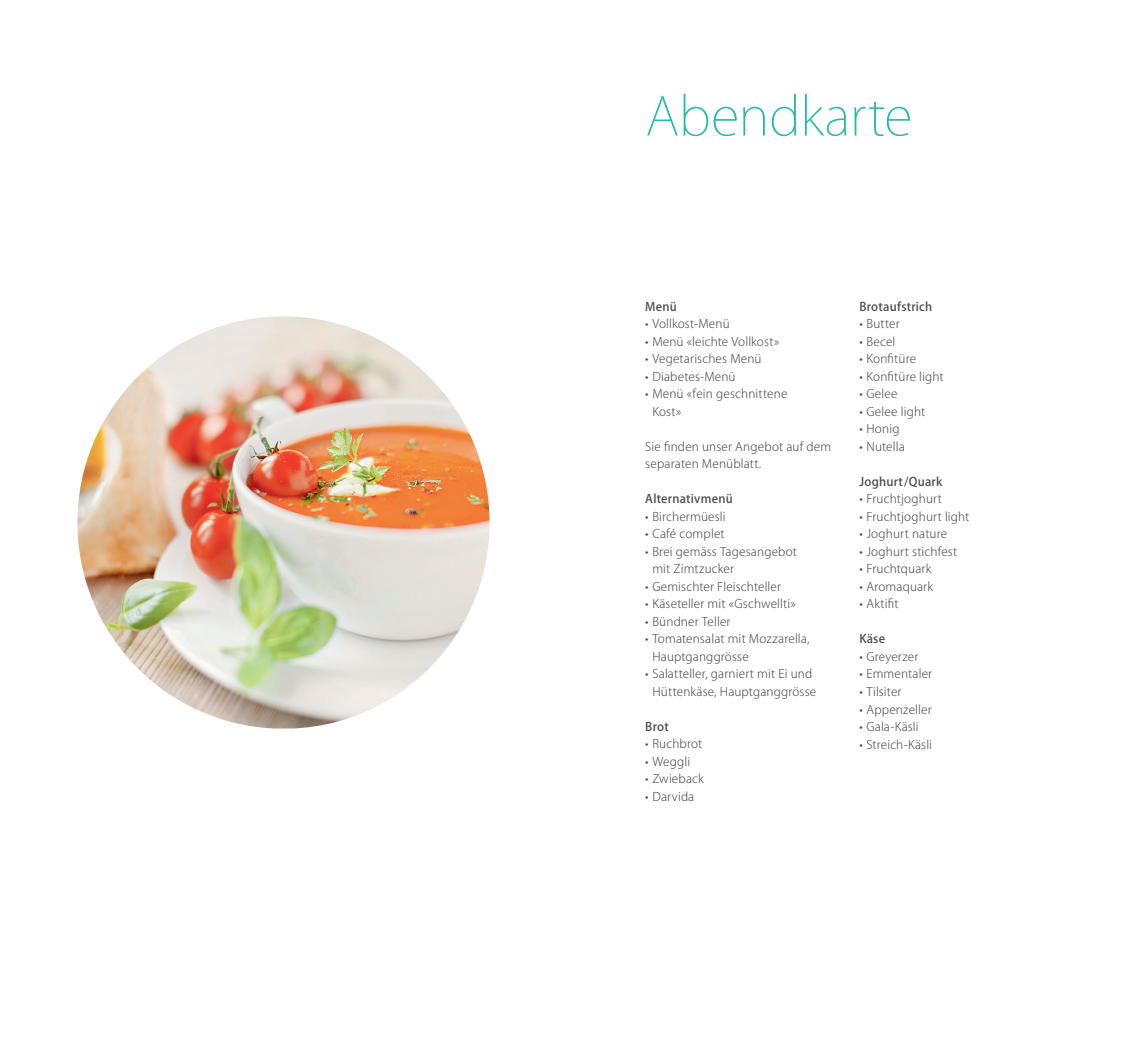
<style>
.page{position:relative;width:1134px;height:1053px;background:#fff}
.page>*{position:absolute;margin:0;border:0;box-sizing:border-box;transform-origin:0 0}
.t1{font:200 52.5px "Koz Go Pr 6 N";letter-spacing:-.01em;color:#24bca4}
.t2{font:300 11.88px/17.5px "Koz Go Pr 6 N";letter-spacing:.01em;color:#4b4c4d}
.t3{font:500 11.88px "Koz Go Pr 6 N";letter-spacing:.02em;color:#4b4c4d}
</style>
<div class="page">
<img style="left:77px;top:316px;width:413px;height:412px;border-radius:204px">
<h1 class="t1" style="left:645px;top:87px;width:269px">Abendkarte</h1>
<p class="t3" style="left:645px;top:299px;width:33px">Menü</p>
<p class="t2" style="left:645px;top:315px;width:86px">• Vollkost-Menü</p>
<p class="t2" style="left:645px;top:333px;width:135px">• Menü «leichte Vollkost»</p>
<p class="t2" style="left:645px;top:350px;width:118px">• Vegetarisches Menü</p>
<p class="t2" style="left:645px;top:368px;width:92px">• Diabetes-Menü</p>
<p class="t2" style="left:652px;top:385px;width:137px;text-indent:-7px">• Menü «fein geschnittene<br>Kost»</p>
<p class="t2" style="left:645px;top:438px;width:187px">Sie finden unser Angebot auf dem separaten Menüblatt.</p>
<p class="t3" style="left:645px;top:492px;width:89px">Alternativmenü</p>
<p class="t2" style="left:645px;top:508px;width:82px">• Birchermüesli</p>
<p class="t2" style="left:645px;top:525px;width:81px">• Café complet</p>
<p class="t2" style="left:652px;top:543px;width:146px;text-indent:-7px">• Brei gemäss Tagesangebot mit Zimtzucker</p>
<p class="t2" style="left:645px;top:578px;width:137px">• Gemischter Fleischteller</p>
<p class="t2" style="left:645px;top:595px;width:152px">• Käseteller mit «Gschwellti»</p>
<p class="t2" style="left:645px;top:613px;width:87px">• Bündner Teller</p>
<p class="t2" style="left:652px;top:630px;width:159px;text-indent:-7px">• Tomatensalat mit Mozzarella,<br>Hauptganggrösse</p>
<p class="t2" style="left:645px;top:665px;width:172px;text-align:center">• Salatteller, garniert mit Ei und<br>Hüttenkäse, Hauptganggrösse</p>
<p class="t3" style="left:645px;top:719px;width:25px">Brot</p>
<p class="t2" style="left:645px;top:735px;width:58px">• Ruchbrot</p>
<p class="t2" style="left:645px;top:753px;width:46px">• Weggli</p>
<p class="t2" style="left:645px;top:770px;width:60px">• Zwieback</p>
<p class="t2" style="left:645px;top:788px;width:51px">• Darvida</p>
<p class="t3" style="left:859px;top:299px;width:74px">Brotaufstrich</p>
<p class="t2" style="left:859px;top:315px;width:42px">• Butter</p>
<p class="t2" style="left:859px;top:333px;width:37px">• Becel</p>
<p class="t2" style="left:859px;top:350px;width:58px">• Konfitüre</p>
<p class="t2" style="left:859px;top:368px;width:86px">• Konfitüre light</p>
<p class="t2" style="left:859px;top:385px;width:40px">• Gelee</p>
<p class="t2" style="left:859px;top:403px;width:67px">• Gelee light</p>
<p class="t2" style="left:859px;top:420px;width:42px">• Honig</p>
<p class="t2" style="left:859px;top:438px;width:47px">• Nutella</p>
<p class="t3" style="left:859px;top:475px;width:85px">Joghurt/Quark</p>
<p class="t2" style="left:859px;top:490px;width:84px">• Fruchtjoghurt</p>
<p class="t2" style="left:859px;top:508px;width:112px">• Fruchtjoghurt light</p>
<p class="t2" style="left:859px;top:525px;width:89px">• Joghurt nature</p>
<p class="t2" style="left:859px;top:543px;width:100px">• Joghurt stichfest</p>
<p class="t2" style="left:859px;top:560px;width:74px">• Fruchtquark</p>
<p class="t2" style="left:859px;top:578px;width:75px">• Aromaquark</p>
<p class="t2" style="left:859px;top:595px;width:41px">• Aktifit</p>
<p class="t3" style="left:859px;top:632px;width:27px">Käse</p>
<p class="t2" style="left:859px;top:648px;width:60px">• Greyerzer</p>
<p class="t2" style="left:859px;top:665px;width:74px">• Emmentaler</p>
<p class="t2" style="left:859px;top:683px;width:44px">• Tilsiter</p>
<p class="t2" style="left:859px;top:700px;width:74px">• Appenzeller</p>
<p class="t2" style="left:859px;top:718px;width:61px">• Gala-Käsli</p>
<p class="t2" style="left:859px;top:735px;width:74px">• Streich-Käsli</p>
</div>
